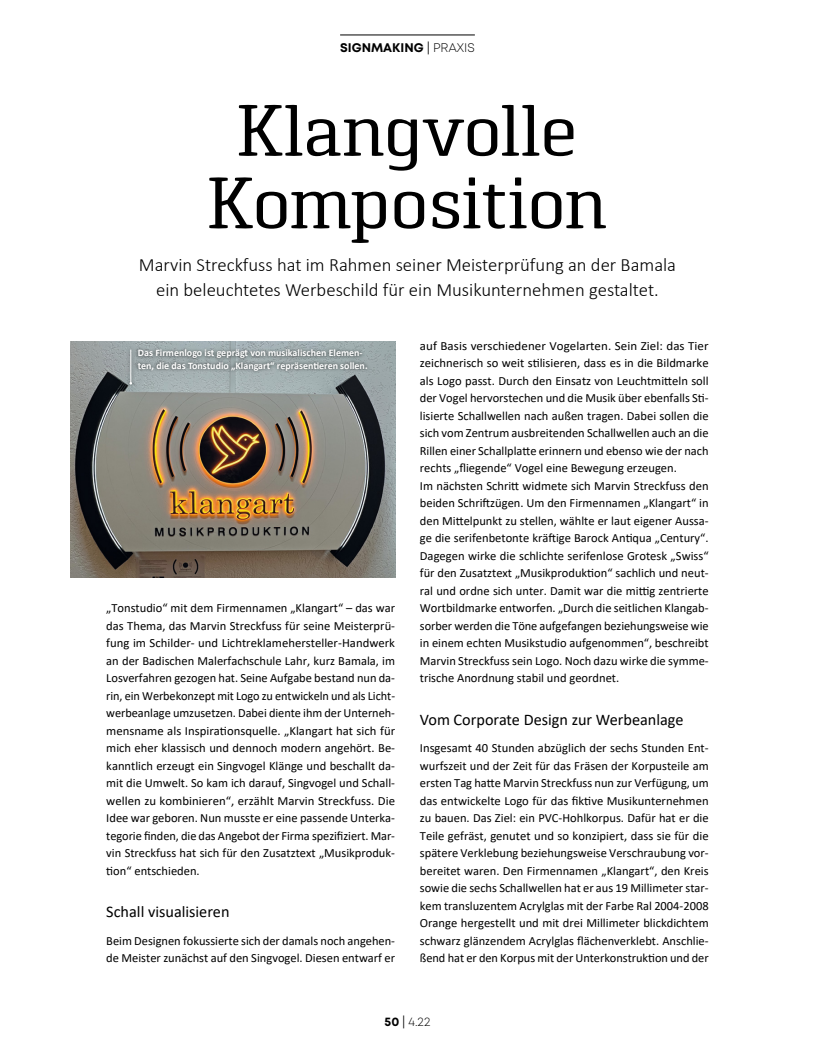
<style>
.page{position:relative;width:815px;height:1053px;background:#fff}
.page>*{position:absolute;margin:0;border:0;box-sizing:border-box;transform-origin:0 0}
.t1{font:72.5px/72.5px "Pancetta Serif Pro";letter-spacing:-.01em;color:#000;text-align:center}
.t2{font:300 18.75px/25px "Calibri";color:#000;text-align:center}
.t3{font:16.25px "Calibri";color:#000}
.t4{font:12.5px/17.5px "Calibri";color:#000;text-align:justify}
.t5{font:12.5px/17.5px "Calibri";color:#000;scale:1.04 1}
.t6{font:700 12.5px "Mont";color:#000}
.t7{font:300 12.5px "Mont";color:#000}
.t8{font:700 10px/12.5px "Calibri";color:#fff}
.s1{font-weight:400}
.s2{font-weight:300}
.s3{font-weight:700}
</style>
<div class="page">
<hr style="left:340px;top:35px;width:135px;height:1px;background:#000">
<img style="left:71px;top:341px;width:324px;height:236px">
<div style="left:134px;top:346px;width:237px;height:28px;background:#000;opacity:.75"></div>
<div style="left:126px;top:346px;width:10px;height:42px;background:#000;opacity:.75"></div>
<hr style="left:130px;top:349px;width:1px;height:34px;background:#fff">
<p class="t6" style="left:340px;top:39px;width:136px">SIGNMAKING <span class="s1">|</span> <span class="s2">PRAXIS</span></p>
<h1 class="t1" style="left:207px;top:95px;width:402px">Klangvolle<br>Komposition</h1>
<h2 class="t2" style="left:139px;top:252px;width:539px">Marvin Streckfuss hat im Rahmen seiner Meisterprüfung an der Bamala ein beleuchtetes Werbeschild für ein Musikunternehmen gestaltet.</h2>
<p class="t8" style="left:138px;top:346px;width:231px">Das Firmenlogo ist geprägt von musikalischen Elemen&shy;ten, die das Tonstudio „Klangart“ repräsentieren sollen.</p>
<p class="t4" style="left:106px;top:599px;width:290px">„Tonstudio“ mit dem Firmennamen „Klangart“ – das war das Thema, das Marvin Streckfuss für seine Meisterprü&shy;fung im Schilder- und Lichtreklamehersteller-Handwerk an der Badischen Malerfachschule Lahr, kurz Bamala, im Losverfahren gezogen hat. Seine Aufgabe bestand nun da&shy;rin, ein Werbekonzept mit Logo zu entwickeln und als Licht&shy;werbeanlage umzusetzen. Dabei diente ihm der Unterneh&shy;mensname als Inspirationsquelle. „Klangart hat sich für mich eher klassisch und dennoch modern angehört. Be&shy;kanntlich erzeugt ein Singvogel Klänge und beschallt da&shy;mit die Umwelt. So kam ich darauf, Singvogel und Schall&shy;wellen zu kombinieren“, erzählt Marvin Streckfuss. Die Idee war geboren. Nun musste er eine passende Unterka&shy;tegorie finden, die das Angebot der Firma spezifiziert. Mar&shy;vin Streckfuss hat sich für den Zusatztext „Musikproduk&shy;tion“ entschieden.</p>
<h3 class="t3" style="left:106px;top:900px;width:125px">Schall visualisieren</h3>
<p class="t4" style="left:106px;top:931px;width:290px">Beim Designen fokussierte sich der damals noch angehen&shy;de Meister zunächst auf den Singvogel. Diesen entwarf er</p>
<p class="t5" style="left:420px;top:336px;width:279px">auf Basis verschiedener Vogelarten. Sein Ziel: das Tier zeichnerisch so weit stilisieren, dass es in die Bildmarke als Logo passt. Durch den Einsatz von Leuchtmitteln soll der Vogel hervorstechen und die Musik über ebenfalls Sti&shy;lisierte Schallwellen nach außen tragen. Dabei sollen die sich vom Zentrum ausbreitenden Schallwellen auch an die Rillen einer Schallplatte erinnern und ebenso wie der nach rechts „fliegende“ Vogel eine Bewegung erzeugen.<br>Im nächsten Schritt widmete sich Marvin Streckfuss den beiden Schriftzügen. Um den Firmennamen „Klangart“ in den Mittelpunkt zu stellen, wählte er laut eigener Aussa&shy;ge die serifenbetonte kräftige Barock Antiqua „Century“.<br>Dagegen wirke die schlichte serifenlose Grotesk „Swiss“ für den Zusatztext „Musikproduktion“ sachlich und neut&shy;ral und ordne sich unter. Damit war die mittig zentrierte Wortbildmarke entworfen. „Durch die seitlichen Klangab&shy;sorber werden die Töne aufgefangen beziehungsweise wie in einem echten Musikstudio aufgenommen“, beschreibt Marvin Streckfuss sein Logo. Noch dazu wirke die symme&shy;trische Anordnung stabil und geordnet.</p>
<h3 class="t3" style="left:420px;top:708px;width:265px">Vom Corporate Design zur Werbeanlage</h3>
<p class="t4" style="left:420px;top:739px;width:290px">Insgesamt 40 Stunden abzüglich der sechs Stunden Ent&shy;wurfszeit und der Zeit für das Fräsen der Korpusteile am ersten Tag hatte Marvin Streckfuss nun zur Verfügung, um das entwickelte Logo für das fiktive Musikunternehmen zu bauen. Das Ziel: ein PVC-Hohlkorpus. Dafür hat er die Teile gefräst, genutet und so konzipiert, dass sie für die spätere Verklebung beziehungsweise Verschraubung vor&shy;bereitet waren. Den Firmennamen „Klangart“, den Kreis sowie die sechs Schallwellen hat er aus 19 Millimeter star&shy;kem transluzentem Acrylglas mit der Farbe Ral 2004-2008<br>Orange hergestellt und mit drei Millimeter blickdichtem schwarz glänzendem Acrylglas flächenverklebt. Anschlie&shy;ßend hat er den Korpus mit der Unterkonstruktion und der</p>
<p class="t7" style="left:385px;top:1014px;width:47px"><span class="s3">50</span> <span class="s1">|</span> 4.22</p>
</div>
